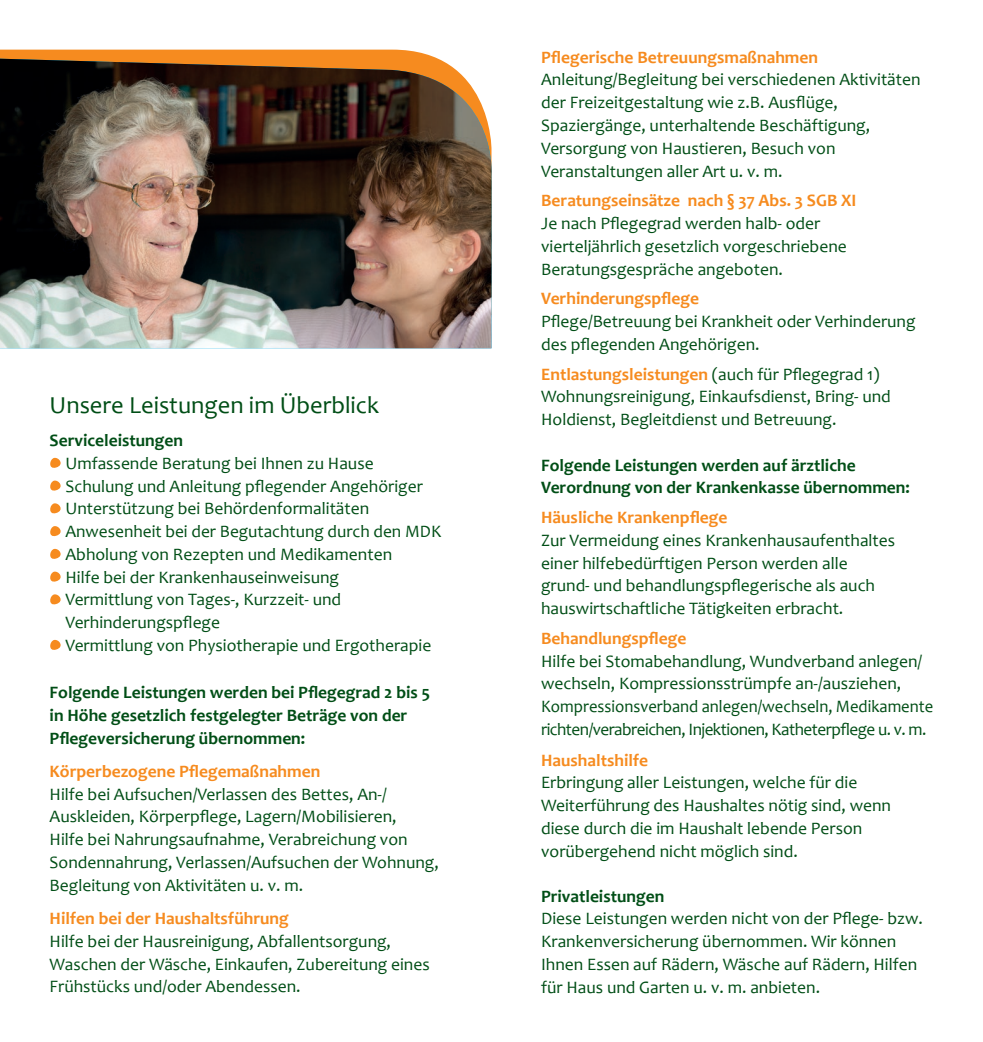
<style>
.page{position:relative;width:983px;height:1042px;background:#fff}
.page>*{position:absolute;margin:0;border:0;box-sizing:border-box;transform-origin:0 0}
.t1{font:24.5px "Candara";color:#004e16}
.t2{font:17.5px/22.8px "Candara";color:#004e16}
.t3{font:700 17.5px/22.8px "Candara";color:#004e16}
.t4{font:700 17.5px "Candara";color:#f68b1f}
.s1{font-weight:700;color:#f68b1f}
</style>
<div class="page">
<div style="left:0;top:50px;width:439px;height:9px;background:#f68b1f"></div>
<svg style="left:50px;top:457px;width:11px;height:11px"></svg>
<svg style="left:50px;top:480px;width:11px;height:11px"></svg>
<svg style="left:50px;top:503px;width:11px;height:11px"></svg>
<svg style="left:50px;top:526px;width:11px;height:11px"></svg>
<svg style="left:50px;top:548px;width:11px;height:11px"></svg>
<svg style="left:50px;top:571px;width:11px;height:11px"></svg>
<svg style="left:50px;top:594px;width:11px;height:11px"></svg>
<svg style="left:50px;top:639px;width:11px;height:11px"></svg>
<img style="left:0;top:59px;width:492px;height:289px">
<h1 class="t1" style="left:50px;top:390px;width:331px">Unsere Leistungen im Überblick</h1>
<p class="t3" style="left:50px;top:429px;width:135px">Serviceleistungen</p>
<p class="t2" style="left:65px;top:452px;width:377px">Umfassende Beratung bei Ihnen zu Hause Schulung und Anleitung pflegender Angehöriger Unterstützung bei Behördenformalitäten Anwesenheit bei der Begutachtung durch den MDK Abholung von Rezepten und Medikamenten<br>Hilfe bei der Krankenhauseinweisung<br>Vermittlung von Tages-, Kurzzeit- und Verhinderungspflege<br>Vermittlung von Physiotherapie und Ergotherapie</p>
<p class="t3" style="left:50px;top:681px;width:382px">Folgende Leistungen werden bei Pflegegrad 2 bis 5 in Höhe gesetzlich festgelegter Beträge von der<br>Pflegeversicherung übernommen:</p>
<p class="t4" style="left:50px;top:760px;width:272px">Körperbezogene Pflegemaßnahmen</p>
<p class="t2" style="left:50px;top:782px;width:390px">Hilfe bei Aufsuchen/Verlassen des Bettes, An-/ Auskleiden, Körperpflege, Lagern/Mobilisieren,<br>Hilfe bei Nahrungsaufnahme, Verabreichung von Sondennahrung, Verlassen/Aufsuchen der Wohnung, Begleitung von Aktivitäten u. v. m.</p>
<p class="t4" style="left:50px;top:907px;width:241px">Hilfen bei der Haushaltsführung</p>
<p class="t2" style="left:50px;top:929px;width:381px">Hilfe bei der Hausreinigung, Abfallentsorgung,<br>Waschen der Wäsche, Einkaufen, Zubereitung eines<br>Frühstücks und/oder Abendessen.</p>
<p class="t4" style="left:541px;top:46px;width:278px">Pflegerische Betreuungsmaßnahmen</p>
<p class="t2" style="left:541px;top:68px;width:381px">Anleitung/Begleitung bei verschiedenen Aktivitäten der Freizeitgestaltung wie z.B. Ausflüge, Spaziergänge, unterhaltende Beschäftigung, Versorgung von Haustieren, Besuch von Veranstaltungen aller Art u. v. m.</p>
<p class="t4" style="left:541px;top:190px;width:317px">Beratungseinsätze nach § 37 Abs. 3 SGB XI</p>
<p class="t2" style="left:541px;top:212px;width:307px">Je nach Pflegegrad werden halb- oder vierteljährlich gesetzlich vorgeschriebene<br>Beratungsgespräche angeboten.</p>
<p class="t4" style="left:541px;top:288px;width:159px">Verhinderungspflege</p>
<p class="t2" style="left:541px;top:310px;width:376px">Pflege/Betreuung bei Krankheit oder Verhinderung des pflegenden Angehörigen.</p>
<p class="t2" style="left:541px;top:362px;width:351px"><span class="s1">Entlastungsleistungen</span> (auch für Pflegegrad 1)<br>Wohnungsreinigung, Einkaufsdienst, Bring- und<br>Holdienst, Begleitdienst und Betreuung.</p>
<p class="t3" style="left:541px;top:453px;width:370px">Folgende Leistungen werden auf ärztliche<br>Verordnung von der Krankenkasse übernommen:</p>
<p class="t4" style="left:541px;top:506px;width:188px">Häusliche Krankenpflege</p>
<p class="t2" style="left:541px;top:528px;width:355px">Zur Vermeidung eines Krankenhausaufenthaltes einer hilfebedürftigen Person werden alle grund- und behandlungspflegerische als auch hauswirtschaftliche Tätigkeiten erbracht.</p>
<p class="t4" style="left:541px;top:627px;width:147px">Behandlungspflege</p>
<p class="t2" style="left:541px;top:649px;width:393px">Hilfe bei Stomabehandlung, Wundverband anlegen/ wechseln, Kompressionsstrümpfe an-/ausziehen, Kompressionsverband anlegen/wechseln, Medikamente richten/verabreichen, Injektionen, Katheterpflege u. v. m.</p>
<p class="t4" style="left:541px;top:749px;width:109px">Haushaltshilfe</p>
<p class="t2" style="left:541px;top:771px;width:351px">Erbringung aller Leistungen, welche für die Weiterführung des Haushaltes nötig sind, wenn diese durch die im Haushalt lebende Person vorübergehend nicht möglich sind.</p>
<p class="t3" style="left:541px;top:884px;width:125px">Privatleistungen</p>
<p class="t2" style="left:541px;top:907px;width:383px">Diese Leistungen werden nicht von der Pflege- bzw.<br>Krankenversicherung übernommen. Wir können Ihnen Essen auf Rädern, Wäsche auf Rädern, Hilfen für Haus und Garten u. v. m. anbieten.</p>
</div>
